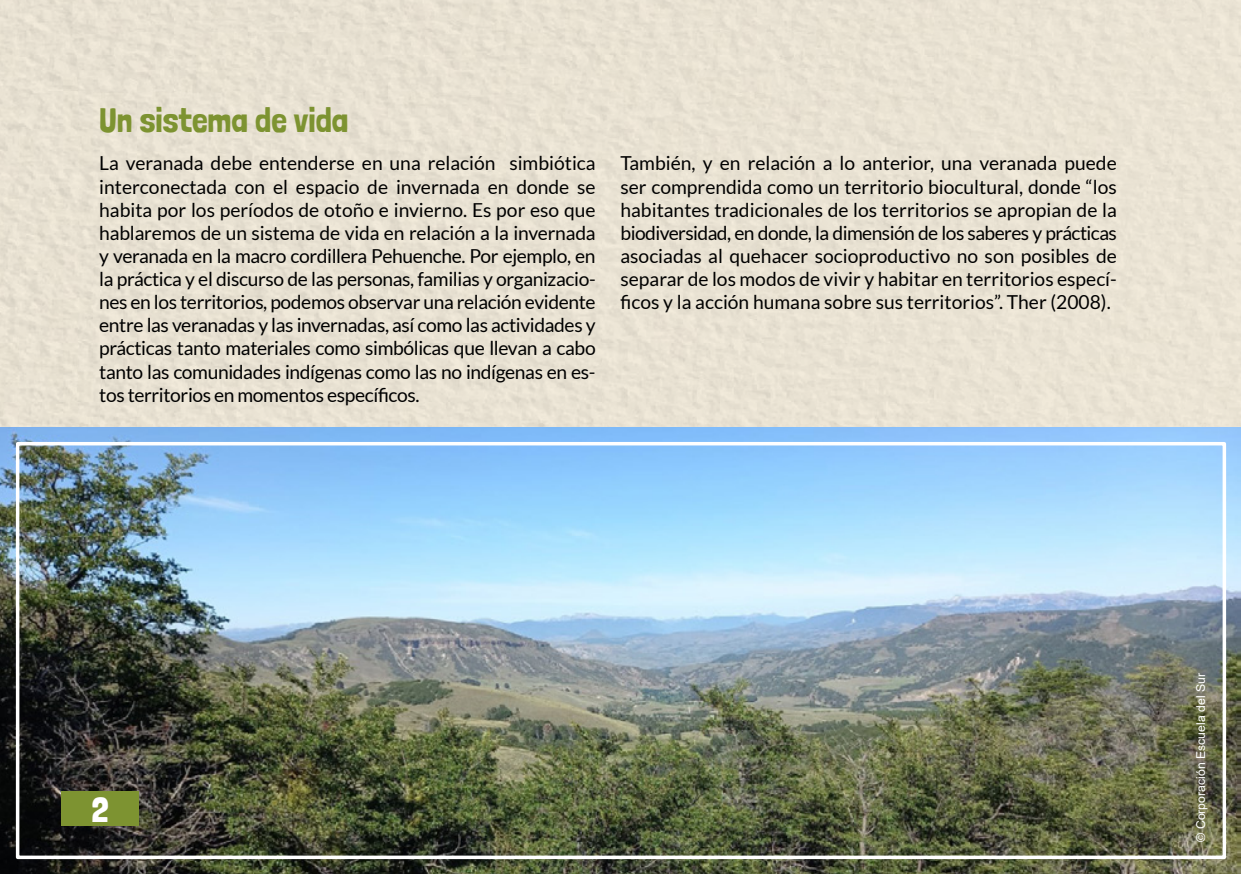
<style>
.page{position:relative;width:1241px;height:874px;background:#fff}
.page>*{position:absolute;margin:0;border:0;box-sizing:border-box;transform-origin:0 0}
.t1{font:35px "Londrina Solid";color:#7d9331}
.t2{font:35px "Londrina Solid";color:#fff}
.t3{font:19.25px/23.1px "Lato";letter-spacing:-.01em;color:#000;text-align:justify}
.t4{font:12.25px "Arial";color:#fff}
</style>
<div class="page">
<div style="left:0;top:0;width:1240px;height:873px;background:#e9e2d3"></div>
<hr style="left:1240px;top:0;width:1px;height:873px;background:#d09f31">
<img style="left:0;top:427px;width:1240px;height:446px">
<div style="left:16px;top:441px;width:1209px;height:417px;border:4px solid #fff"></div>
<div style="left:62px;top:791px;width:77px;height:34px;background:#7d9331"></div>
<h1 class="t1" style="left:99px;top:99px;width:251px">Un sistema de vida</h1>
<p class="t3" style="left:99px;top:152px;width:498px">La veranada debe entenderse en una relación simbiótica interconectada con el espacio de invernada en donde se habita por los períodos de otoño e invierno. Es por eso que hablaremos de un sistema de vida en relación a la invernada y veranada en la macro cordillera Pehuenche. Por ejemplo, en la práctica y el discurso de las personas, familias y organizacio&shy;nes en los territorios, podemos observar una relación evidente entre las veranadas y las invernadas, así como las actividades y prácticas tanto materiales como simbólicas que llevan a cabo tanto las comunidades indígenas como las no indígenas en es&shy;tos territorios en momentos específicos.</p>
<p class="t3" style="left:620px;top:152px;width:498px">También, y en relación a lo anterior, una veranada puede ser comprendida como un territorio biocultural, donde “los habitantes tradicionales de los territorios se apropian de la biodiversidad, en donde, la dimensión de los saberes y prácticas asociadas al quehacer socioproductivo no son posibles de separar de los modos de vivir y habitar en territorios especí&shy;ficos y la acción humana sobre sus territorios”. Ther (2008).</p>
<h1 class="t2" style="left:91px;top:788px;width:19px">2</h1>
<p class="t4" style="left:1192px;top:841px;width:170px;rotate:-90deg">© Corporación Escuela del Sur</p>
</div>
